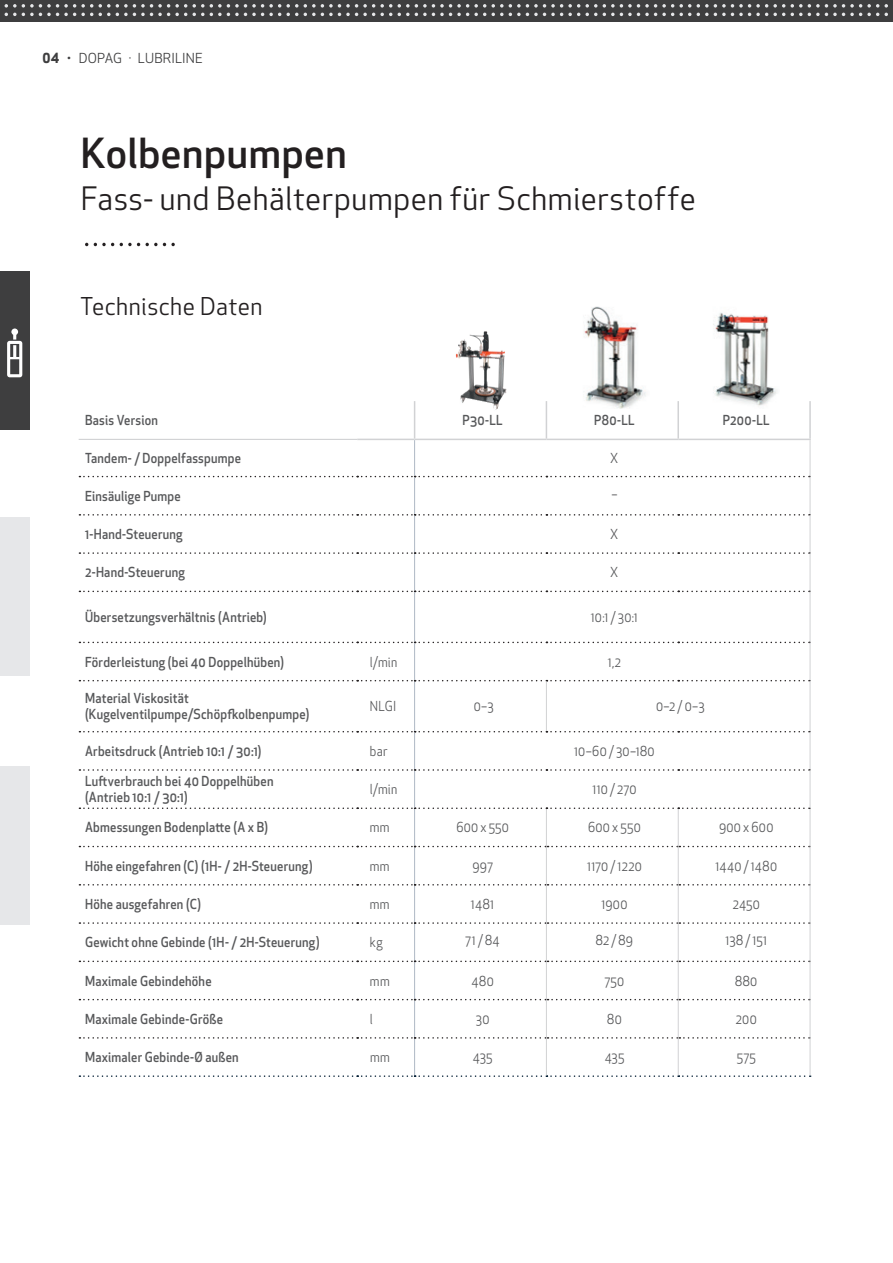
<style>
.page{position:relative;width:893px;height:1263px;background:#fff}
.page>*{position:absolute;margin:0;border:0;box-sizing:border-box;transform-origin:0 0}
.t1{font:500 40.5px "Apex New";letter-spacing:.015em;color:#231f20}
.t2{font:31.5px "Apex New";letter-spacing:.02em;color:#231f20}
.t3{font:24px "Apex New";letter-spacing:.02em;color:#231f20}
.t4{font:500 13.5px/16.4px "Apex New";letter-spacing:.02em;color:#57585a;scale:.91 1}
.t5{font:13.5px "Apex New";letter-spacing:.025em;color:#57585a;scale:.91 1}
.t6{font:13.5px "Apex New";letter-spacing:.01em;color:#3e3e3f}
.s1{font-weight:700}
</style>
<div class="page">
<div style="left:0;top:271px;width:30px;height:159px;background:#3e3e3f"></div>
<div style="left:0;top:517px;width:30px;height:159px;background:#e6e7e9"></div>
<div style="left:0;top:766px;width:30px;height:159px;background:#e6e7e9"></div>
<svg style="left:94px;top:243px;width:20px;height:3px"></svg>
<svg style="left:120px;top:243px;width:20px;height:3px"></svg>
<svg style="left:146px;top:243px;width:29px;height:3px"></svg>
<hr style="left:414px;top:681px;width:1px;height:50px;background:#aeb8c5">
<hr style="left:414px;top:809px;width:1px;height:37px;background:#aeb8c5">
<hr style="left:414px;top:847px;width:1px;height:37px;background:#aeb8c5">
<hr style="left:414px;top:885px;width:1px;height:37px;background:#aeb8c5">
<hr style="left:414px;top:924px;width:1px;height:36px;background:#aeb8c5">
<hr style="left:414px;top:962px;width:1px;height:37px;background:#aeb8c5">
<hr style="left:414px;top:1000px;width:1px;height:37px;background:#aeb8c5">
<hr style="left:414px;top:1039px;width:1px;height:36px;background:#aeb8c5">
<svg style="left:79px;top:1075px;width:732px;height:2px"></svg>
<hr style="left:79px;top:439px;width:278px;height:1px;background:#d1d2d4">
<hr style="left:357px;top:439px;width:58px;height:1px;background:#d1d2d4">
<svg style="left:79px;top:846px;width:731px;height:1px"></svg>
<svg style="left:79px;top:884px;width:731px;height:1px"></svg>
<svg style="left:79px;top:922px;width:731px;height:2px"></svg>
<svg style="left:79px;top:960px;width:731px;height:2px"></svg>
<svg style="left:79px;top:999px;width:731px;height:1px"></svg>
<svg style="left:79px;top:1037px;width:731px;height:2px"></svg>
<hr style="left:414px;top:401px;width:1px;height:38px;background:#d1d2d4">
<hr style="left:546px;top:401px;width:1px;height:38px;background:#d1d2d4">
<hr style="left:677px;top:401px;width:2px;height:38px;background:#d1d2d4">
<hr style="left:546px;top:809px;width:1px;height:37px;background:#d1d2d4">
<hr style="left:678px;top:809px;width:1px;height:37px;background:#d1d2d4">
<hr style="left:810px;top:808px;width:1px;height:38px;background:#d1d2d4">
<hr style="left:546px;top:846px;width:1px;height:39px;background:#d1d2d4">
<hr style="left:678px;top:846px;width:1px;height:39px;background:#d1d2d4">
<hr style="left:810px;top:846px;width:1px;height:39px;background:#d1d2d4">
<hr style="left:546px;top:885px;width:1px;height:38px;background:#d1d2d4">
<hr style="left:678px;top:885px;width:1px;height:38px;background:#d1d2d4">
<hr style="left:810px;top:885px;width:1px;height:38px;background:#d1d2d4">
<hr style="left:546px;top:923px;width:1px;height:38px;background:#d1d2d4">
<hr style="left:678px;top:923px;width:1px;height:38px;background:#d1d2d4">
<hr style="left:810px;top:923px;width:1px;height:38px;background:#d1d2d4">
<hr style="left:546px;top:961px;width:1px;height:39px;background:#d1d2d4">
<hr style="left:678px;top:961px;width:1px;height:39px;background:#d1d2d4">
<hr style="left:810px;top:961px;width:1px;height:39px;background:#d1d2d4">
<hr style="left:546px;top:1000px;width:1px;height:38px;background:#d1d2d4">
<hr style="left:678px;top:1000px;width:1px;height:38px;background:#d1d2d4">
<hr style="left:810px;top:1000px;width:1px;height:38px;background:#d1d2d4">
<hr style="left:546px;top:1038px;width:1px;height:37px;background:#d1d2d4">
<hr style="left:678px;top:1038px;width:1px;height:37px;background:#d1d2d4">
<hr style="left:810px;top:1038px;width:1px;height:37px;background:#d1d2d4">
<hr style="left:809px;top:401px;width:2px;height:38px;background:#d1d2d4">
<hr style="left:415px;top:439px;width:131px;height:1px;background:#d1d2d4">
<hr style="left:546px;top:439px;width:132px;height:1px;background:#d1d2d4">
<hr style="left:678px;top:439px;width:133px;height:1px;background:#d1d2d4">
<hr style="left:414px;top:440px;width:1px;height:36px;background:#aeb8c5">
<hr style="left:810px;top:440px;width:1px;height:37px;background:#d1d2d4">
<svg style="left:79px;top:476px;width:731px;height:1px"></svg>
<hr style="left:414px;top:477px;width:1px;height:37px;background:#aeb8c5">
<hr style="left:810px;top:477px;width:1px;height:38px;background:#d1d2d4">
<svg style="left:79px;top:514px;width:731px;height:2px"></svg>
<hr style="left:414px;top:516px;width:1px;height:36px;background:#aeb8c5">
<hr style="left:810px;top:515px;width:1px;height:38px;background:#d1d2d4">
<svg style="left:79px;top:552px;width:731px;height:2px"></svg>
<hr style="left:414px;top:554px;width:1px;height:37px;background:#aeb8c5">
<hr style="left:810px;top:553px;width:1px;height:38px;background:#d1d2d4">
<svg style="left:79px;top:591px;width:731px;height:1px"></svg>
<hr style="left:414px;top:592px;width:1px;height:50px;background:#aeb8c5">
<hr style="left:810px;top:591px;width:1px;height:51px;background:#d1d2d4">
<svg style="left:79px;top:642px;width:731px;height:1px"></svg>
<hr style="left:414px;top:643px;width:1px;height:37px;background:#aeb8c5">
<hr style="left:810px;top:642px;width:1px;height:39px;background:#d1d2d4">
<svg style="left:79px;top:680px;width:731px;height:1px"></svg>
<hr style="left:546px;top:681px;width:1px;height:50px;background:#d1d2d4">
<hr style="left:810px;top:681px;width:1px;height:51px;background:#d1d2d4">
<svg style="left:79px;top:731px;width:731px;height:1px"></svg>
<hr style="left:414px;top:732px;width:1px;height:37px;background:#aeb8c5">
<hr style="left:810px;top:732px;width:1px;height:38px;background:#d1d2d4">
<svg style="left:79px;top:769px;width:731px;height:2px"></svg>
<svg style="left:79px;top:807px;width:731px;height:2px"></svg>
<hr style="left:414px;top:771px;width:1px;height:36px;background:#aeb8c5">
<hr style="left:810px;top:770px;width:1px;height:38px;background:#d1d2d4">
<img style="left:455px;top:331px;width:52px;height:79px">
<img style="left:584px;top:306px;width:62px;height:102px">
<img style="left:713px;top:312px;width:64px;height:94px">
<svg style="left:7px;top:328px;width:15px;height:49px"></svg>
<div style="left:0;top:0;width:893px;height:22px;background:#3e3e3f"></div>
<svg style="left:697px;top:4px;width:191px;height:12px"></svg>
<svg style="left:603px;top:4px;width:88px;height:12px"></svg>
<svg style="left:398px;top:4px;width:199px;height:12px"></svg>
<svg style="left:304px;top:4px;width:88px;height:12px"></svg>
<svg style="left:99px;top:4px;width:199px;height:12px"></svg>
<svg style="left:5px;top:4px;width:88px;height:12px"></svg>
<p class="t6" style="left:43px;top:49px;width:162px"><span class="s1">04 ·</span> DOPAG · LUBRILINE</p>
<h1 class="t1" style="left:81px;top:126px;width:267px">Kolbenpumpen</h1>
<h2 class="t2" style="left:81px;top:179px;width:616px">Fass- und Behälterpumpen für Schmierstoffe</h2>
<h3 class="t3" style="left:80px;top:291px;width:184px">Technische Daten</h3>
<p class="t4" style="left:85px;top:412px;width:82px">Basis Version</p>
<p class="t4" style="left:462px;top:412px;width:46px">P30-LL</p>
<p class="t4" style="left:594px;top:412px;width:46px">P80-LL</p>
<p class="t4" style="left:723px;top:412px;width:53px">P200-LL</p>
<p class="t4" style="left:85px;top:450px;width:173px">Tandem- / Doppelfasspumpe</p>
<p class="t5" style="left:611px;top:450px;width:10px">X</p>
<p class="t4" style="left:85px;top:487px;width:107px">Einsäulige Pumpe</p>
<p class="t5" style="left:611px;top:485px;width:8px">–</p>
<p class="t4" style="left:85px;top:526px;width:109px">1-Hand-Steuerung</p>
<p class="t5" style="left:611px;top:526px;width:10px">X</p>
<p class="t4" style="left:85px;top:564px;width:111px">2-Hand-Steuerung</p>
<p class="t5" style="left:611px;top:564px;width:10px">X</p>
<p class="t4" style="left:85px;top:609px;width:201px">Übersetzungsverhältnis (Antrieb)</p>
<p class="t5" style="left:591px;top:608px;width:53px">10:1 / 30:1</p>
<p class="t4" style="left:85px;top:653px;width:220px">Förderleistung (bei 40 Doppelhüben)</p>
<p class="t5" style="left:370px;top:653px;width:32px">l/min</p>
<p class="t5" style="left:608px;top:653px;width:16px">1,2</p>
<p class="t4" style="left:85px;top:690px;width:248px">Material Viskosität (Kugelventilpumpe/Schöpfkolbenpumpe)</p>
<p class="t5" style="left:370px;top:698px;width:31px">NLGI</p>
<p class="t5" style="left:474px;top:698px;width:23px">0–3</p>
<p class="t5" style="left:656px;top:698px;width:55px">0–2 / 0–3</p>
<p class="t4" style="left:85px;top:742px;width:195px">Arbeitsdruck (Antrieb 10:1 / 30:1)</p>
<p class="t5" style="left:370px;top:742px;width:21px">bar</p>
<p class="t5" style="left:574px;top:742px;width:90px">10–60 / 30–180</p>
<p class="t4" style="left:85px;top:773px;width:209px">Luftverbrauch bei 40 Doppelhüben (Antrieb 10:1 / 30:1)</p>
<p class="t5" style="left:370px;top:781px;width:32px">l/min</p>
<p class="t5" style="left:592px;top:781px;width:50px">110 / 270</p>
<p class="t4" style="left:85px;top:819px;width:203px">Abmessungen Bodenplatte (A x B)</p>
<p class="t5" style="left:370px;top:819px;width:23px">mm</p>
<p class="t5" style="left:456px;top:819px;width:59px">600 x 550</p>
<p class="t5" style="left:588px;top:819px;width:59px">600 x 550</p>
<p class="t5" style="left:719px;top:819px;width:61px">900 x 600</p>
<p class="t4" style="left:85px;top:857px;width:252px">Höhe eingefahren (C) (1H- / 2H-Steuerung)</p>
<p class="t5" style="left:370px;top:857px;width:23px">mm</p>
<p class="t5" style="left:473px;top:857px;width:24px">997</p>
<p class="t5" style="left:587px;top:857px;width:62px">1170 / 1220</p>
<p class="t5" style="left:715px;top:857px;width:69px">1440 / 1480</p>
<p class="t4" style="left:85px;top:896px;width:129px">Höhe ausgefahren (C)</p>
<p class="t5" style="left:370px;top:895px;width:23px">mm</p>
<p class="t5" style="left:471px;top:895px;width:27px">1481</p>
<p class="t5" style="left:601px;top:895px;width:30px">1900</p>
<p class="t5" style="left:733px;top:895px;width:31px">2450</p>
<p class="t4" style="left:85px;top:934px;width:259px">Gewicht ohne Gebinde (1H- / 2H-Steuerung)</p>
<p class="t5" style="left:370px;top:934px;width:16px">kg</p>
<p class="t5" style="left:466px;top:931px;width:39px">71 / 84</p>
<p class="t5" style="left:596px;top:931px;width:42px">82 / 89</p>
<p class="t5" style="left:725px;top:931px;width:48px">138 / 151</p>
<p class="t4" style="left:85px;top:972px;width:141px">Maximale Gebindehöhe</p>
<p class="t5" style="left:370px;top:972px;width:23px">mm</p>
<p class="t5" style="left:472px;top:972px;width:26px">480</p>
<p class="t5" style="left:605px;top:972px;width:23px">750</p>
<p class="t5" style="left:735px;top:972px;width:26px">880</p>
<p class="t4" style="left:85px;top:1010px;width:153px">Maximale Gebinde-Größe</p>
<p class="t5" style="left:370px;top:1010px;width:5px">l</p>
<p class="t5" style="left:476px;top:1010px;width:16px">30</p>
<p class="t5" style="left:607px;top:1010px;width:17px">80</p>
<p class="t5" style="left:736px;top:1010px;width:24px">200</p>
<p class="t4" style="left:85px;top:1049px;width:170px">Maximaler Gebinde-Ø außen</p>
<p class="t5" style="left:370px;top:1049px;width:23px">mm</p>
<p class="t5" style="left:473px;top:1049px;width:23px">435</p>
<p class="t5" style="left:605px;top:1049px;width:23px">435</p>
<p class="t5" style="left:737px;top:1049px;width:22px">575</p>
</div>
